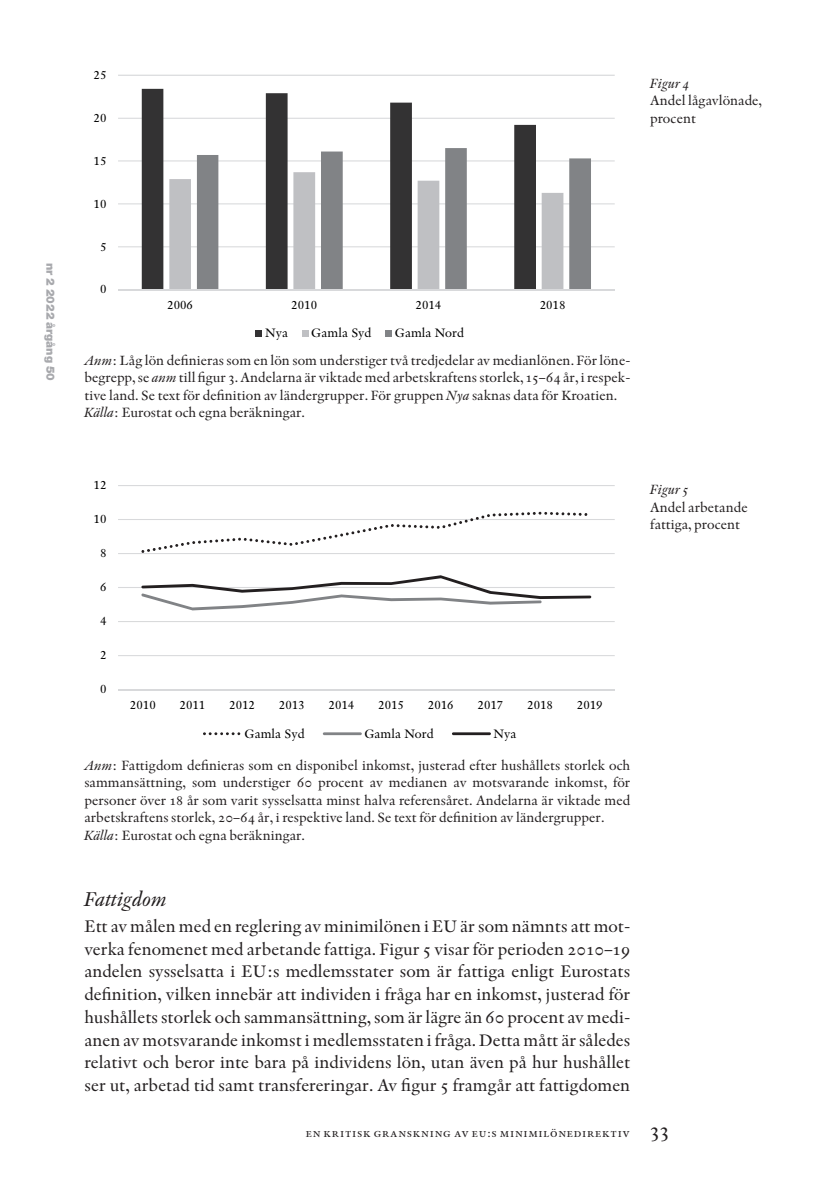
<style>
.page{position:relative;width:819px;height:1201px;background:#fff}
.page>*{position:absolute;margin:0;border:0;box-sizing:border-box;transform-origin:0 0}
.Rubrik_3{font:italic 21px "Indigo Os F";color:#231f20}
.Artikel_bröd{font:17.5px/22.8px "Indigo Os F";color:#231f20;text-align:justify}
.Artikel_Källa{font:14px/17.5px "Indigo Os F";color:#231f20;text-align:justify}
.Artikel_Marginaltext{font:14px/17.5px "Indigo Os F";color:#231f20}
.Artikel_Marginaltext-2{font:italic 14px "Indigo Os F";color:#231f20}
.t1{font:12.78px "Indigo";letter-spacing:.005em;color:#000}
.t2{font:12.25px "Indigo SC";color:#231f20}
.t3{font:900 11.38px "Helvetica Neue";color:#a8a9ad}
.s1{font-style:italic}
.s2{font-size:21px}
</style>
<div class="page">
<hr style="left:118px;top:246px;width:496px;height:1px;background:#d8d9db">
<hr style="left:118px;top:203px;width:496px;height:1px;background:#d8d9db">
<hr style="left:118px;top:160px;width:496px;height:1px;background:#d8d9db">
<hr style="left:118px;top:118px;width:496px;height:1px;background:#d8d9db">
<hr style="left:118px;top:75px;width:496px;height:1px;background:#d8d9db">
<svg style="left:142px;top:89px;width:394px;height:200px"></svg>
<svg style="left:169px;top:172px;width:28px;height:117px;fill:#bfc0c3"></svg>
<svg style="left:197px;top:148px;width:394px;height:141px"></svg>
<hr style="left:118px;top:289px;width:496px;height:1px;background:#d8d9db">
<div style="left:255px;top:330px;width:7px;height:7px;background:#333233"></div>
<div style="left:302px;top:330px;width:6px;height:7px;background:#bfc0c3"></div>
<div style="left:385px;top:330px;width:7px;height:7px;background:#818386"></div>
<hr style="left:118px;top:655px;width:496px;height:1px;background:#d8d9db">
<hr style="left:118px;top:621px;width:496px;height:1px;background:#d8d9db">
<hr style="left:118px;top:587px;width:496px;height:1px;background:#d8d9db">
<hr style="left:118px;top:553px;width:496px;height:1px;background:#d8d9db">
<hr style="left:118px;top:519px;width:496px;height:1px;background:#d8d9db">
<hr style="left:118px;top:485px;width:496px;height:1px;background:#d8d9db">
<hr style="left:118px;top:689px;width:496px;height:1px;background:#d8d9db">
<svg style="left:141px;top:511px;width:446px;height:42px"></svg>
<svg style="left:141px;top:575px;width:450px;height:35px"></svg>
<svg style="left:203px;top:732px;width:37px;height:3px"></svg>
<hr style="left:323px;top:732px;width:39px;height:3px;background:#818386">
<hr style="left:452px;top:732px;width:39px;height:3px;background:#231f20">
<p class="t3" style="left:57px;top:263px;width:119px;rotate:90deg">nr 2 2022 årgång 50</p>
<p class="t1" style="left:94px;top:67px;width:14px">25</p>
<p class="t1" style="left:94px;top:110px;width:14px">20</p>
<p class="t1" style="left:94px;top:153px;width:14px">15</p>
<p class="t1" style="left:94px;top:196px;width:14px">10</p>
<p class="t1" style="left:100px;top:239px;width:8px">5</p>
<p class="t1" style="left:100px;top:282px;width:8px">0</p>
<p class="t1" style="left:167px;top:298px;width:27px">2006</p>
<p class="t1" style="left:291px;top:298px;width:27px">2010</p>
<p class="t1" style="left:415px;top:298px;width:27px">2014</p>
<p class="t1" style="left:539px;top:298px;width:27px">2018</p>
<p class="t1" style="left:265px;top:326px;width:25px">Nya</p>
<p class="t1" style="left:311px;top:326px;width:62px">Gamla Syd</p>
<p class="t1" style="left:395px;top:326px;width:71px">Gamla Nord</p>
<p class="Artikel_Källa" style="left:84px;top:351px;width:547px"><span class="s1">Anm</span>: Låg lön definieras som en lön som understiger två tredjedelar av medianlönen. För löne&shy;begrepp, se <span class="s1">anm</span> till figur 3. Andelarna är viktade med arbetskraftens storlek, 15–64 år, i respek&shy;tive land. Se text för definition av ländergrupper. För gruppen <span class="s1">Nya</span> saknas data för Kroatien.</p>
<p class="Artikel_Källa" style="left:84px;top:404px;width:222px"><span class="s1">Källa</span>: Eurostat och egna beräkningar.</p>
<p class="Artikel_Marginaltext-2" style="left:650px;top:75px;width:40px">Figur 4</p>
<p class="Artikel_Marginaltext" style="left:650px;top:92px;width:113px">Andel lågavlönade, procent</p>
<p class="t1" style="left:94px;top:477px;width:14px">12</p>
<p class="t1" style="left:94px;top:511px;width:14px">10</p>
<p class="t1" style="left:100px;top:545px;width:8px">8</p>
<p class="t1" style="left:100px;top:579px;width:8px">6</p>
<p class="t1" style="left:100px;top:613px;width:8px">4</p>
<p class="t1" style="left:100px;top:647px;width:8px">2</p>
<p class="t1" style="left:100px;top:681px;width:8px">0</p>
<p class="t1" style="left:130px;top:697px;width:27px">2010</p>
<p class="t1" style="left:179px;top:697px;width:27px">2011</p>
<p class="t1" style="left:229px;top:697px;width:27px">2012</p>
<p class="t1" style="left:279px;top:697px;width:27px">2013</p>
<p class="t1" style="left:328px;top:697px;width:27px">2014</p>
<p class="t1" style="left:378px;top:697px;width:27px">2015</p>
<p class="t1" style="left:428px;top:697px;width:27px">2016</p>
<p class="t1" style="left:477px;top:697px;width:27px">2017</p>
<p class="t1" style="left:527px;top:697px;width:27px">2018</p>
<p class="t1" style="left:577px;top:697px;width:27px">2019</p>
<p class="t1" style="left:244px;top:725px;width:62px">Gamla Syd</p>
<p class="t1" style="left:364px;top:725px;width:71px">Gamla Nord</p>
<p class="t1" style="left:493px;top:725px;width:24px">Nya</p>
<p class="Artikel_Källa" style="left:84px;top:756px;width:547px"><span class="s1">Anm</span>: Fattigdom definieras som en disponibel inkomst, justerad efter hushållets storlek och sammansättning, som understiger 60 procent av medianen av motsvarande inkomst, för personer över 18 år som varit sysselsatta minst halva referensåret. Andelarna är viktade med arbetskraftens storlek, 20–64 år, i respektive land. Se text för definition av ländergrupper.</p>
<p class="Artikel_Källa" style="left:84px;top:826px;width:222px"><span class="s1">Källa</span>: Eurostat och egna beräkningar.</p>
<p class="Rubrik_3" style="left:84px;top:886px;width:84px">Fattigdom</p>
<p class="Artikel_bröd" style="left:84px;top:914px;width:547px">Ett av målen med en reglering av minimilönen i EU är som nämnts att mot&shy;verka fenomenet med arbetande fattiga. Figur 5 visar för perioden 2010–19 andelen sysselsatta i EU:s medlemsstater som är fattiga enligt Eurostats definition, vilken innebär att individen i fråga har en inkomst, justerad för hushållets storlek och sammansättning, som är lägre än 60 procent av medi&shy;anen av motsvarande inkomst i medlemsstaten i fråga. Detta mått är således relativt och beror inte bara på individens lön, utan även på hur hushållet ser ut, arbetad tid samt transfereringar. Av figur 5 framgår att fattigdomen</p>
<p class="Artikel_Marginaltext-2" style="left:650px;top:481px;width:40px">Figur 5</p>
<p class="Artikel_Marginaltext" style="left:650px;top:498px;width:99px">Andel arbetande</p>
<p class="Artikel_Marginaltext" style="left:650px;top:515px;width:91px">fattiga, procent</p>
<p class="t2" style="left:305px;top:1125px;width:365px">en kritisk granskning av eu:s minimilönedirektiv <span class="s2">33</span></p>
</div>
